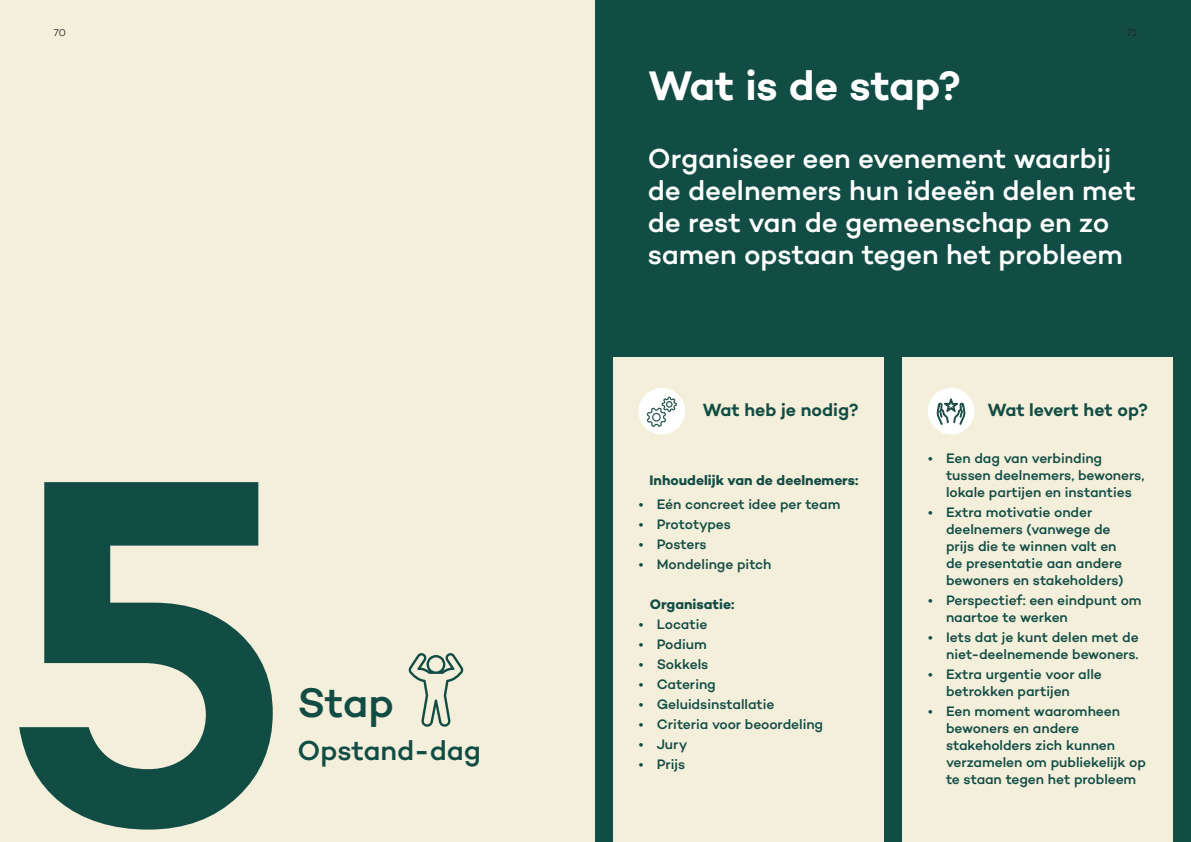
<style>
.page{position:relative;width:1191px;height:842px;background:#fff}
.page>*{position:absolute;margin:0;border:0;box-sizing:border-box;transform-origin:0 0}
.Hoofdstuktitel_Roze{font:600 500px "Campton";color:#124d45}
.Hoofdstuktitel_Roze-2{font:600 42px "Campton";color:#fff}
.Titel_paars{font:500 42px "Campton";color:#124d45}
.Titel_paars-2{font:500 28px/32px "Campton";letter-spacing:-.005em;color:#fff}
.Titel_paars-3{font:500 28px "Campton";color:#124d45}
.Titel_wit{font:600 18px "Campton";color:#124d45}
.t1{font:500 14px/17px "Campton";letter-spacing:-.005em;color:#124d45}
.Titel_wit-2{font:700 14px "Campton";color:#124d45}
.Basis_tekst{font:300 10px "Campton";color:#231f20}
</style>
<div class="page">
<div style="left:0;top:0;width:595px;height:842px;background:#f4efda"></div>
<svg style="left:408px;top:653px;width:55px;height:74px"></svg>
<div style="left:595px;top:0;width:596px;height:842px;background:#124d45"></div>
<div style="left:902px;top:357px;width:270px;height:485px;background:#f4efda"></div>
<div style="left:613px;top:357px;width:270px;height:485px;background:#f4efda"></div>
<div style="left:929px;top:389px;width:43px;height:44px;background:#fff;border-radius:50%"></div>
<div style="left:928px;top:388px;width:46px;height:46px;border:3px solid #fff;border-radius:50%"></div>
<svg style="left:937px;top:399px;width:28px;height:26px"></svg>
<div style="left:640px;top:389px;width:43px;height:44px;background:#fff;border-radius:50%"></div>
<div style="left:638px;top:388px;width:47px;height:46px;border:3px solid #fff;border-radius:50%"></div>
<svg style="left:646px;top:396px;width:31px;height:31px"></svg>
<p class="Basis_tekst" style="left:54px;top:27px;width:13px">70</p>
<p class="Hoofdstuktitel_Roze" style="left:0;top:333px;width:300px">5</p>
<p class="Titel_paars" style="left:297px;top:676px;width:98px">Stap</p>
<p class="Titel_paars-3" style="left:297px;top:732px;width:185px">Opstand-dag</p>
<p class="Basis_tekst" style="left:1127px;top:27px;width:12px">71</p>
<p class="Hoofdstuktitel_Roze-2" style="left:648px;top:59px;width:315px">Wat is de stap?</p>
<p class="Titel_paars-2" style="left:648px;top:141px;width:489px">Organiseer een evenement waarbij de deelnemers hun ideeën delen met de rest van de gemeenschap en zo samen opstaan tegen het probleem</p>
<p class="Titel_wit" style="left:702px;top:399px;width:157px">Wat heb je nodig?</p>
<p class="Titel_wit-2" style="left:649px;top:472px;width:210px">Inhoudelijk van de deelnemers:</p>
<p class="t1" style="left:638px;top:496px;width:203px">• Eén concreet idee per team</p>
<p class="t1" style="left:638px;top:516px;width:94px">• Prototypes</p>
<p class="t1" style="left:638px;top:536px;width:69px">• Posters</p>
<p class="t1" style="left:638px;top:556px;width:134px">• Mondelinge pitch</p>
<p class="Titel_wit-2" style="left:650px;top:596px;width:86px">Organisatie:</p>
<p class="t1" style="left:638px;top:616px;width:70px">• Locatie</p>
<p class="t1" style="left:638px;top:636px;width:70px">• Podium</p>
<p class="t1" style="left:638px;top:656px;width:71px">• Sokkels</p>
<p class="t1" style="left:638px;top:676px;width:79px">• Catering</p>
<p class="t1" style="left:638px;top:696px;width:137px">• Geluidsinstallatie</p>
<p class="t1" style="left:638px;top:716px;width:186px">• Criteria voor beoordeling</p>
<p class="t1" style="left:638px;top:736px;width:50px">• Jury</p>
<p class="t1" style="left:638px;top:756px;width:48px">• Prijs</p>
<p class="Titel_wit" style="left:987px;top:399px;width:162px">Wat levert het op?</p>
<p class="t1" style="left:946px;top:450px;width:200px;text-indent:-18px">• Een dag van verbinding tussen deelnemers, bewoners, lokale partijen en instanties</p>
<p class="t1" style="left:946px;top:504px;width:179px;text-indent:-18px">• Extra motivatie onder deelnemers (vanwege de prijs die te winnen valt en de presentatie aan andere bewoners en stakeholders)</p>
<p class="t1" style="left:946px;top:592px;width:197px;text-indent:-18px">• Perspectief: een eindpunt om naartoe te werken</p>
<p class="t1" style="left:928px;top:629px;width:212px;text-align:right">• Iets dat je kunt delen met de niet-deelnemende bewoners.</p>
<p class="t1" style="left:946px;top:666px;width:157px;text-indent:-18px">• Extra urgentie voor alle betrokken partijen</p>
<p class="t1" style="left:946px;top:703px;width:202px;text-indent:-18px">• Een moment waaromheen bewoners en andere stakeholders zich kunnen verzamelen om publiekelijk op te staan tegen het probleem</p>
</div>
